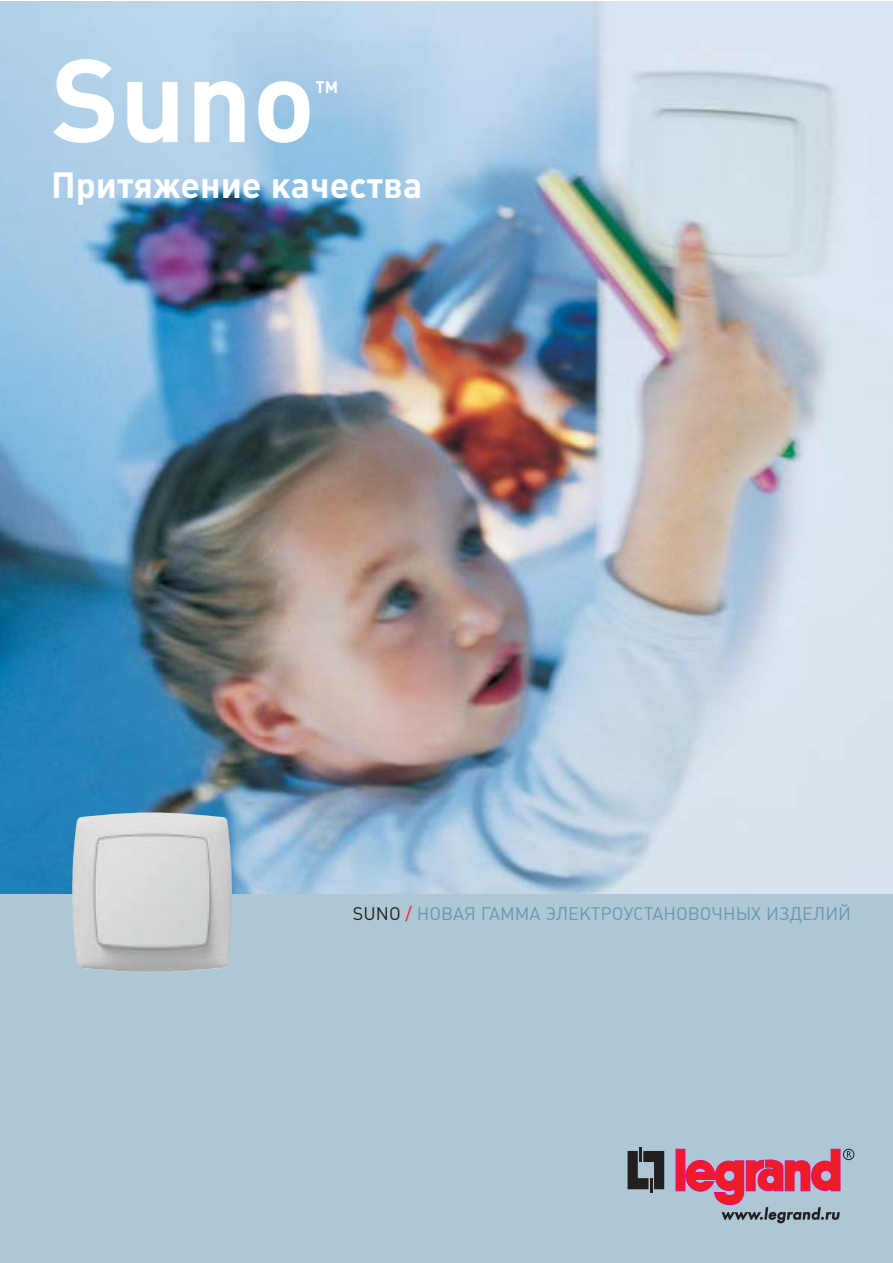
<style>
.page{position:relative;width:893px;height:1263px;background:#fff}
.page>*{position:absolute;margin:0;border:0;box-sizing:border-box;transform-origin:0 0}
.t1{font:700 115.8px "Plumb";color:#fff}
.t2{font:700 36px "Plumb";color:#fff}
.t3{font:18px "Plumb";color:#6c97ad}
.t4{font:700 16.5px "Plumb";color:#fff}
.s1{color:#231f1f}
.s2{color:#ee1c24}
</style>
<div class="page">
<img style="left:0;top:2px;width:892px;height:892px">
<div style="left:0;top:894px;width:892px;height:369px;background:#adc7d5"></div>
<img style="left:72px;top:812px;width:161px;height:161px">
<svg style="left:627px;top:1147px;width:37px;height:46px"></svg>
<div style="left:843px;top:1149px;width:11px;height:11px;border:1px solid #231f1f;border-radius:50%"></div>
<svg style="left:846px;top:1151px;width:5px;height:6px"></svg>
<div style="left:676px;top:1149px;width:9px;height:42px;background:#ee1c24;border:1px solid #ed008b"></div>
<svg style="left:685px;top:1149px;width:155px;height:74px"></svg>
<h1 class="t1" style="left:51px;top:60px;width:266px">Suno</h1>
<p class="t4" style="left:315px;top:81px;width:24px">TM</p>
<h2 class="t2" style="left:51px;top:172px;width:373px">Притяжение качества</h2>
<p class="t3" style="left:353px;top:907px;width:499px"><span class="s1">SUNO</span> <span class="s2">/</span> НОВАЯ ГАММА ЭЛЕКТРОУСТАНОВОЧНЫХ ИЗДЕЛИЙ</p>
</div>
